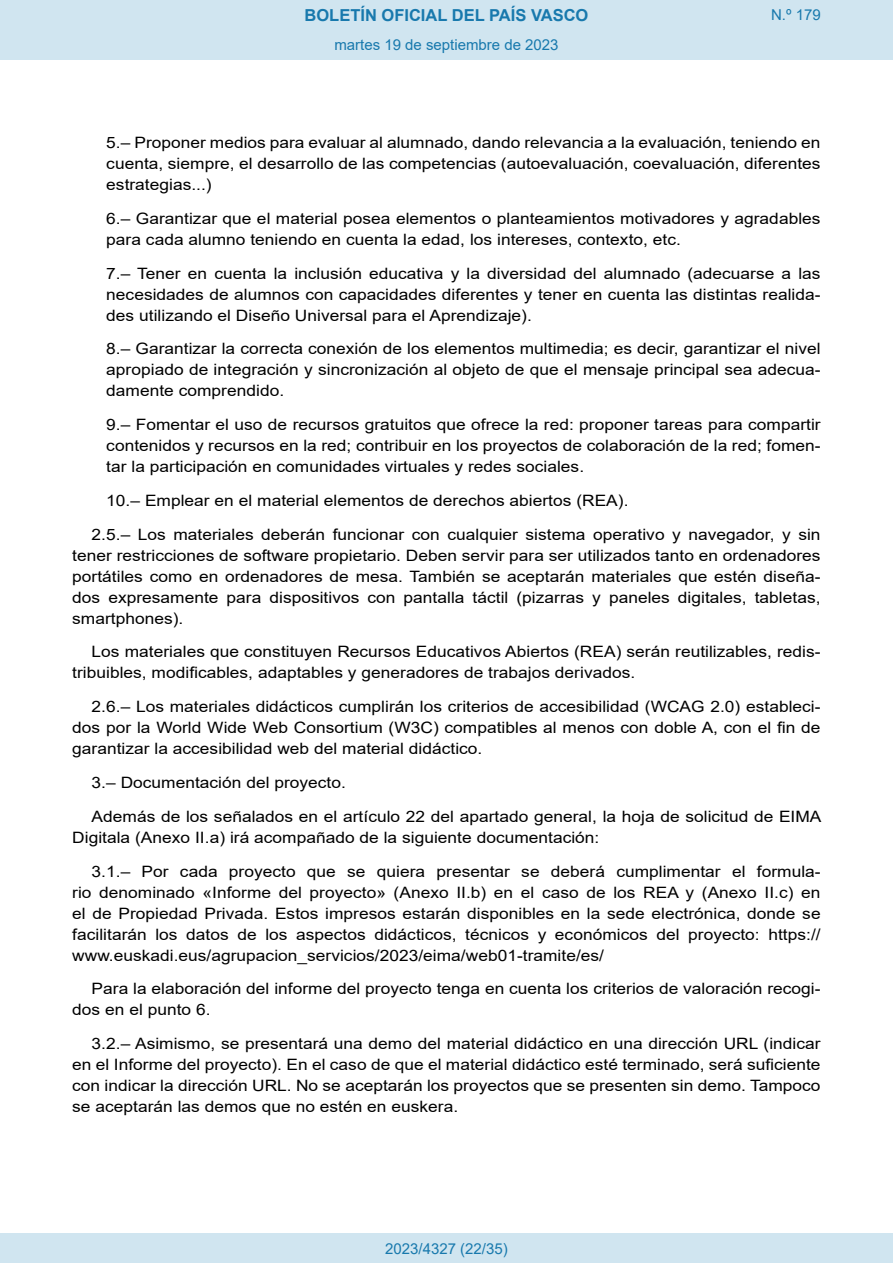
<style>
.page{position:relative;width:893px;height:1263px;background:#fff}
.page>*{position:absolute;margin:0;border:0;box-sizing:border-box;transform-origin:0 0}
.t1{font:700 16.5px "Arial";color:#1879ad}
.BOPVDetalle{font:15.6px/21px "Arial";color:#000;text-align:justify;scale:1.11 1}
.BOPVDetalle1{font:15.6px/21px "Arial";color:#000;text-align:justify;scale:1.11 1}
.Paginacion_Centro{font:15px "Arial";color:#1879ad}
</style>
<div class="page">
<div style="left:0;top:0;width:893px;height:60px;background:#d0e5f0"></div>
<div style="left:0;top:1233px;width:893px;height:30px;background:#d0e5f0"></div>
<p class="t1" style="left:305px;top:3px;width:285px">BOLETÍN OFICIAL DEL PAÍS VASCO</p>
<p class="Paginacion_Centro" style="left:334px;top:35px;width:226px">martes 19 de septiembre de 2023</p>
<p class="Paginacion_Centro" style="left:771px;top:5px;width:51px">N.º 179</p>
<p class="BOPVDetalle1" style="left:106px;top:132px;width:645px">5.– Proponer medios para evaluar al alumnado, dando relevancia a la evaluación, teniendo en cuenta, siempre, el desarrollo de las competencias (autoevaluación, coevaluación, diferentes estrategias...)</p>
<p class="BOPVDetalle1" style="left:106px;top:208px;width:645px">6.– Garantizar que el material posea elementos o planteamientos motivadores y agradables para cada alumno teniendo en cuenta la edad, los intereses, contexto, etc.</p>
<p class="BOPVDetalle1" style="left:106px;top:263px;width:645px">7.– Tener en cuenta la inclusión educativa y la diversidad del alumnado (adecuarse a las necesidades de alumnos con capacidades diferentes y tener en cuenta las distintas realida&shy;des utilizando el Diseño Universal para el Aprendizaje).</p>
<p class="BOPVDetalle1" style="left:106px;top:338px;width:645px">8.– Garantizar la correcta conexión de los elementos multimedia; es decir, garantizar el nivel apropiado de integración y sincronización al objeto de que el mensaje principal sea adecua&shy;damente comprendido.</p>
<p class="BOPVDetalle1" style="left:106px;top:414px;width:645px">9.– Fomentar el uso de recursos gratuitos que ofrece la red: proponer tareas para compartir contenidos y recursos en la red; contribuir en los proyectos de colaboración de la red; fomen&shy;tar la participación en comunidades virtuales y redes sociales.</p>
<p class="BOPVDetalle1" style="left:106px;top:490px;width:472px">10.– Emplear en el material elementos de derechos abiertos (REA).</p>
<p class="BOPVDetalle" style="left:72px;top:524px;width:676px;text-indent:19px">2.5.– Los materiales deberán funcionar con cualquier sistema operativo y navegador, y sin tener restricciones de software propietario. Deben servir para ser utilizados tanto en ordenadores portátiles como en ordenadores de mesa. También se aceptarán materiales que estén diseña&shy;dos expresamente para dispositivos con pantalla táctil (pizarras y paneles digitales, tabletas, smartphones).</p>
<p class="BOPVDetalle" style="left:72px;top:641px;width:676px;text-indent:19px">Los materiales que constituyen Recursos Educativos Abiertos (REA) serán reutilizables, redis&shy;tribuibles, modificables, adaptables y generadores de trabajos derivados.</p>
<p class="BOPVDetalle" style="left:72px;top:696px;width:676px;text-indent:19px">2.6.– Los materiales didácticos cumplirán los criterios de accesibilidad (WCAG 2.0) estableci&shy;dos por la World Wide Web Consortium (W3C) compatibles al menos con doble A, con el fin de garantizar la accesibilidad web del material didáctico.</p>
<p class="BOPVDetalle" style="left:92px;top:772px;width:231px">3.– Documentación del proyecto.</p>
<p class="BOPVDetalle" style="left:72px;top:806px;width:676px;text-indent:19px">Además de los señalados en el artículo 22 del apartado general, la hoja de solicitud de EIMA<br>Digitala (Anexo II.a) irá acompañado de la siguiente documentación:</p>
<p class="BOPVDetalle" style="left:72px;top:860px;width:676px;text-indent:19px">3.1.– Por cada proyecto que se quiera presentar se deberá cumplimentar el formula&shy;rio denominado «Informe del proyecto» (Anexo II.b) en el caso de los REA y (Anexo II.c) en el de Propiedad Privada. Estos impresos estarán disponibles en la sede electrónica, donde se facilitarán los datos de los aspectos didácticos, técnicos y económicos del proyecto: https:// www.euskadi.eus/agrupacion_servicios/2023/eima/web01-tramite/es/</p>
<p class="BOPVDetalle" style="left:72px;top:978px;width:676px;text-indent:19px">Para la elaboración del informe del proyecto tenga en cuenta los criterios de valoración recogi&shy;dos en el punto 6.</p>
<p class="BOPVDetalle" style="left:72px;top:1033px;width:676px;text-indent:19px">3.2.– Asimismo, se presentará una demo del material didáctico en una dirección URL (indicar en el Informe del proyecto). En el caso de que el material didáctico esté terminado, será suficiente con indicar la dirección URL. No se aceptarán los proyectos que se presenten sin demo. Tampoco se aceptarán las demos que no estén en euskera.</p>
<p class="Paginacion_Centro" style="left:385px;top:1238px;width:124px">2023/4327 (22/35)</p>
</div>
